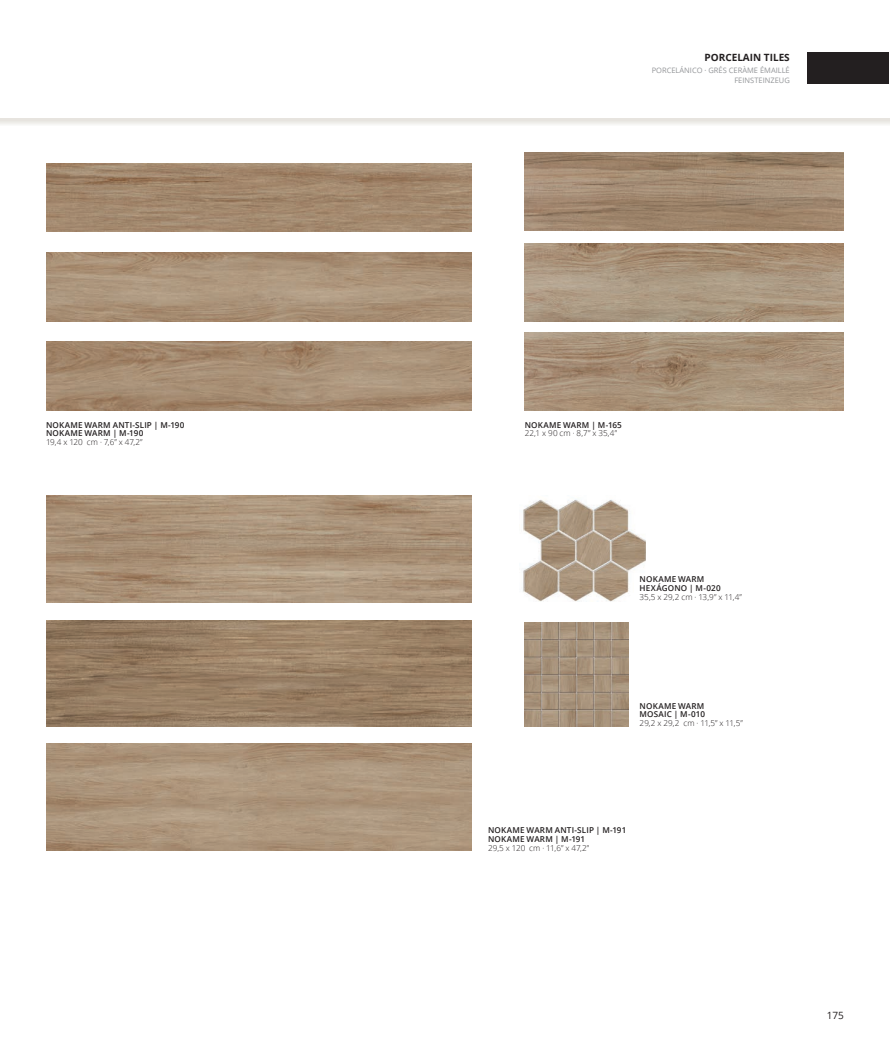
<style>
.page{position:relative;width:890px;height:1049px;background:#fff}
.page>*{position:absolute;margin:0;border:0;box-sizing:border-box;transform-origin:0 0}
.t1{font:700 10px "Open Sans";color:#231f20}
.t2{font:10px "Open Sans";color:#231f20}
.t3{font:600 8.12px/8.8px "Open Sans";letter-spacing:.015em;color:#231f20}
.t4{font:300 8.12px "Open Sans";color:#231f20}
.t5{font:7.5px/10px "Open Sans";color:#939598;text-align:right}
</style>
<div class="page">
<svg style="left:0;top:119px;width:889px;height:6px"></svg>
<div style="left:807px;top:52px;width:81px;height:31px;background:#231f20"></div>
<img style="left:46px;top:744px;width:425px;height:106px">
<img style="left:46px;top:620px;width:425px;height:106px">
<img style="left:46px;top:496px;width:425px;height:106px">
<img style="left:523px;top:499px;width:122px;height:102px">
<img style="left:524px;top:623px;width:104px;height:103px">
<img style="left:524px;top:152px;width:319px;height:79px">
<img style="left:524px;top:243px;width:319px;height:78px">
<img style="left:524px;top:332px;width:319px;height:79px">
<img style="left:46px;top:342px;width:425px;height:69px">
<img style="left:46px;top:253px;width:425px;height:68px">
<img style="left:46px;top:163px;width:425px;height:69px">
<p class="t3" style="left:46px;top:420px;width:140px">NOKAME WARM ANTI-SLIP | M-190<br>NOKAME WARM | M-190</p>
<p class="t4" style="left:46px;top:436px;width:98px">19,4 x 120 cm · 7,6” x 47,2”</p>
<p class="t1" style="left:704px;top:50px;width:87px">PORCELAIN TILES</p>
<p class="t5" style="left:651px;top:65px;width:139px">PORCELÁNICO · GRÉS CERÀME ÉMAILLÉ<br>FEINSTEINZEUG</p>
<p class="t3" style="left:524px;top:420px;width:99px">NOKAME WARM | M-165</p>
<p class="t4" style="left:524px;top:428px;width:94px">22,1 x 90 cm · 8,7” x 35,4”</p>
<p class="t3" style="left:639px;top:574px;width:82px">NOKAME WARM<br>HEXÁGONO | M-020</p>
<p class="t4" style="left:639px;top:591px;width:104px">35,5 x 29,2 cm · 13,9” x 11,4”</p>
<p class="t3" style="left:639px;top:701px;width:67px">NOKAME WARM<br>MOSAIC | M-010</p>
<p class="t4" style="left:639px;top:717px;width:105px">29,2 x 29,2 cm · 11,5” x 11,5”</p>
<p class="t3" style="left:488px;top:825px;width:140px">NOKAME WARM ANTI-SLIP | M-191<br>NOKAME WARM | M-191</p>
<p class="t4" style="left:488px;top:842px;width:103px">29,5 x 120 cm · 11,6” x 47,2”</p>
<p class="t2" style="left:826px;top:1009px;width:19px">175</p>
</div>
